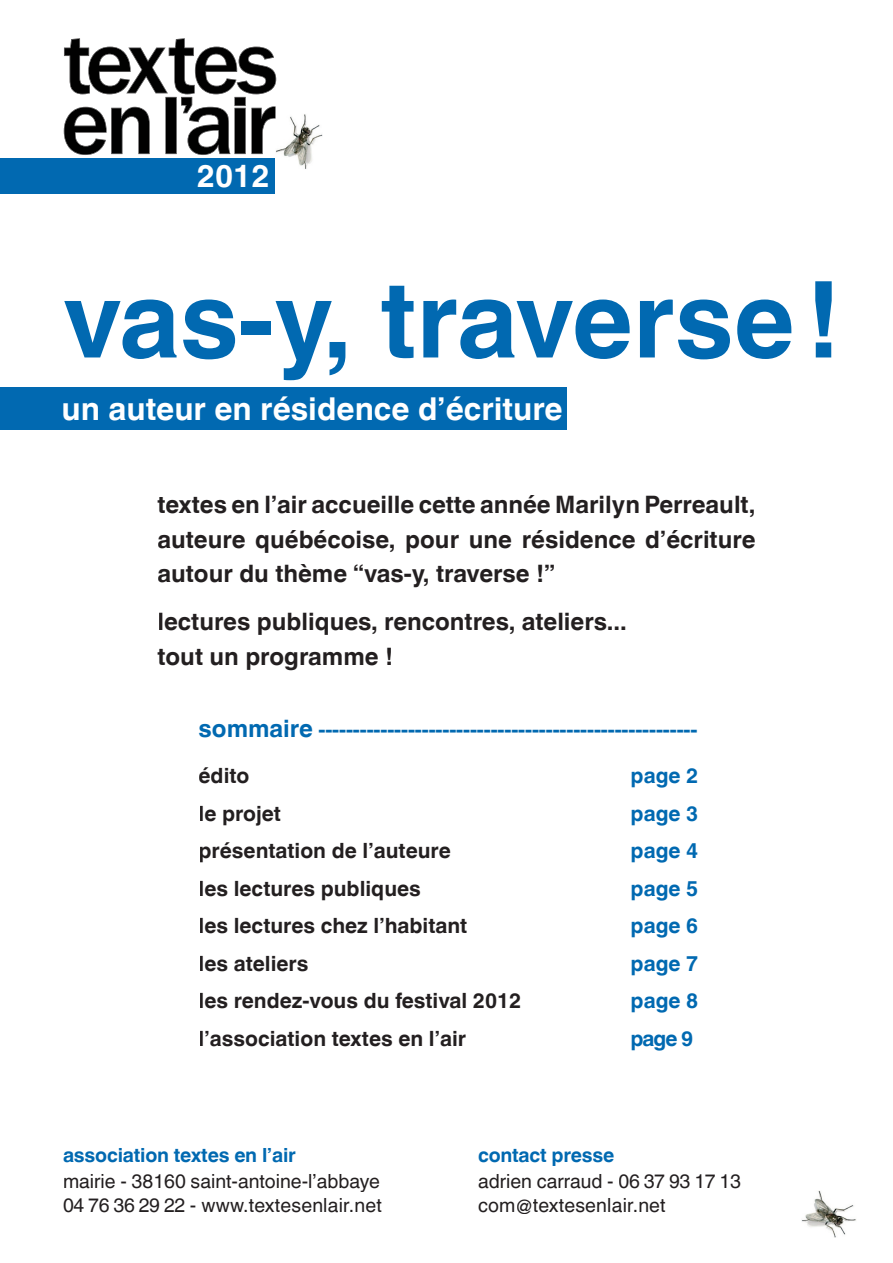
<style>
.page{position:relative;width:893px;height:1263px;background:#fff}
.page>*{position:absolute;margin:0;border:0;box-sizing:border-box;transform-origin:0 0}
.t1{font:700 106.2px "Helvetica World";color:#0169b1}
.t2{font:700 31.5px "Helvetica World";color:#fff}
.t3{font:700 24px/34.5px "Helvetica World";color:#231f20;text-align:justify}
.t4{font:700 21px "Helvetica World";color:#231f20}
.t5{font:700 21px "Helvetica World";color:#0169b1}
.t6{font:19.5px/24px "Helvetica World";color:#231f20}
.t7{font:700 19.5px "Helvetica World";letter-spacing:-.01em;color:#0169b1}
.s1{font-size:24px}
</style>
<div class="page">
<div style="left:0;top:387px;width:567px;height:43px;background:#0169b1"></div>
<img style="left:276px;top:114px;width:46px;height:55px">
<svg style="left:64px;top:38px;width:212px;height:117px"></svg>
<div style="left:0;top:158px;width:275px;height:35px;background:#0169b1"></div>
<img style="left:801px;top:1190px;width:55px;height:47px">
<h2 class="t2" style="left:197px;top:158px;width:74px">2012</h2>
<h1 class="t1" style="left:63px;top:259px;width:779px">vas-y, traverse!</h1>
<h2 class="t2" style="left:61px;top:390px;width:503px">un auteur en résidence d’écriture</h2>
<p class="t3" style="left:158px;top:488px;width:599px">textes en l’air accueille cette année Marilyn Perreault, auteure québécoise, pour une résidence d’écriture autour du thème “vas-y, traverse !”</p>
<p class="t3" style="left:158px;top:605px;width:471px">lectures publiques, rencontres, ateliers... tout un programme !</p>
<p class="t5" style="left:199px;top:717px;width:500px"><span class="s1">sommaire</span> -------------------------------------------------------</p>
<p class="t4" style="left:199px;top:764px;width:52px">édito</p>
<p class="t5" style="left:631px;top:764px;width:69px">page 2</p>
<p class="t4" style="left:199px;top:801px;width:84px">le projet</p>
<p class="t5" style="left:631px;top:801px;width:69px">page 3</p>
<p class="t4" style="left:199px;top:839px;width:254px">présentation de l’auteure</p>
<p class="t5" style="left:631px;top:839px;width:69px">page 4</p>
<p class="t4" style="left:199px;top:876px;width:224px">les lectures publiques</p>
<p class="t5" style="left:631px;top:876px;width:69px">page 5</p>
<p class="t4" style="left:199px;top:914px;width:270px">les lectures chez l’habitant</p>
<p class="t5" style="left:631px;top:914px;width:69px">page 6</p>
<p class="t4" style="left:199px;top:951px;width:111px">les ateliers</p>
<p class="t5" style="left:631px;top:951px;width:69px">page 7</p>
<p class="t4" style="left:199px;top:989px;width:324px">les rendez-vous du festival 2012</p>
<p class="t5" style="left:631px;top:989px;width:69px">page 8</p>
<p class="t4" style="left:199px;top:1026px;width:269px">l’association textes en l’air</p>
<p class="t5" style="left:631px;top:1026px;width:64px">page 9</p>
<p class="t7" style="left:63px;top:1144px;width:234px">association textes en l’air</p>
<p class="t6" style="left:63px;top:1169px;width:320px">mairie - 38160 saint-antoine-l’abbaye<br>04 76 36 29 22 - www.textesenlair.net</p>
<p class="t7" style="left:478px;top:1144px;width:138px">contact presse</p>
<p class="t6" style="left:478px;top:1169px;width:264px">adrien carraud - 06 37 93 17 13 com@textesenlair.net</p>
</div>
